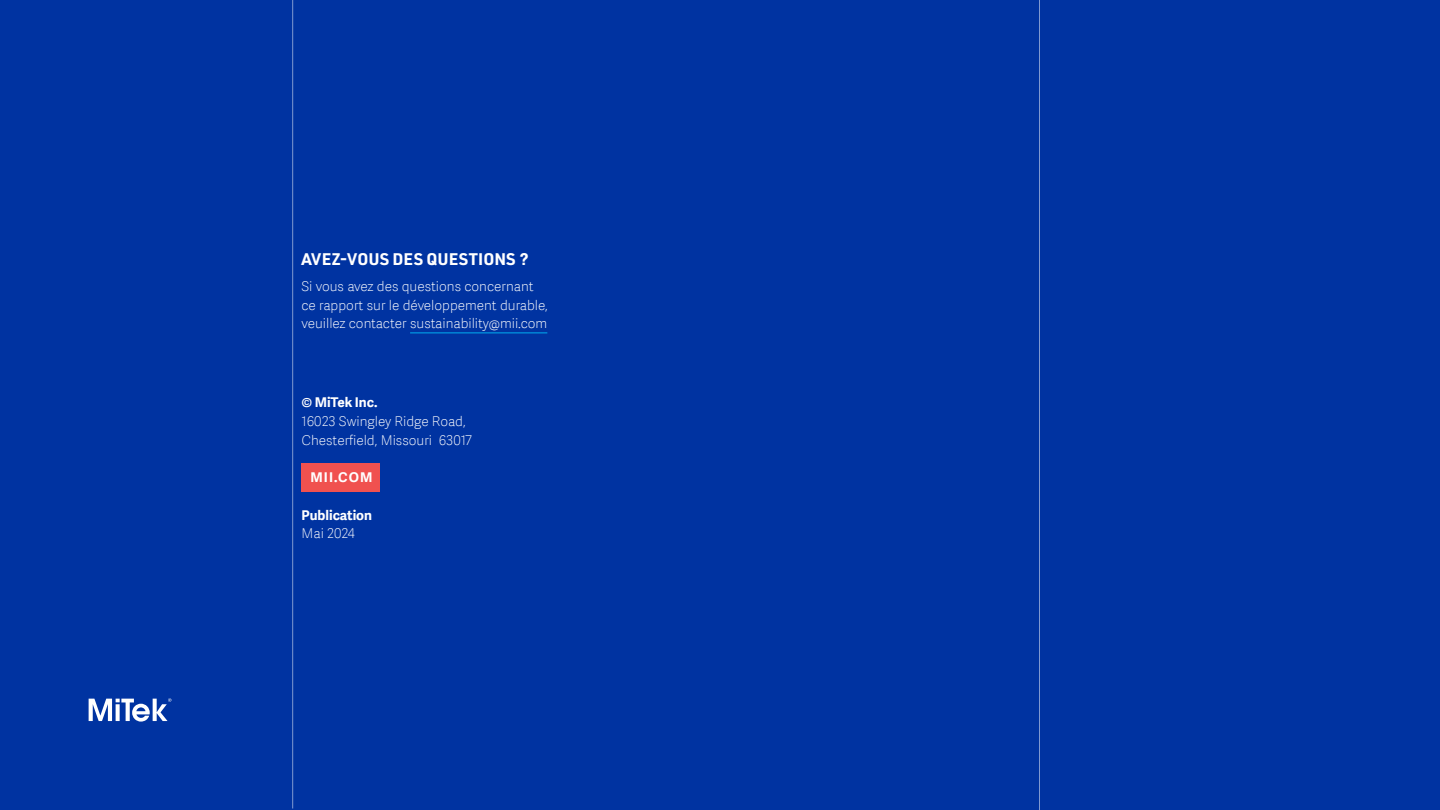
<style>
.page{position:relative;width:1440px;height:810px;background:#0033a1}
.page>*{position:absolute;margin:0;border:0;box-sizing:border-box;transform-origin:0 0}
.t1{font:700 16.5px "URWDIN";color:#fff}
.t2{font:100 13.5px/18.8px "Adelle Sans";color:#fff}
.t3{font:700 13.5px "Adelle Sans";color:#fff}
</style>
<div class="page">
<hr style="left:292px;top:0;width:1px;height:808px;background:#8099d0">
<hr style="left:1039px;top:0;width:1px;height:810px;background:#8099d0">
<svg style="left:89px;top:698px;width:82px;height:24px"></svg>
<hr style="left:410px;top:333px;width:137px;height:1px;background:#00aeef">
<div style="left:302px;top:463px;width:78px;height:28px;background:#f0514f"></div>
<p class="t1" style="left:302px;top:247px;width:229px">AVEZ-VOUS DES QUESTIONS ?</p>
<p class="t2" style="left:302px;top:277px;width:248px">Si vous avez des questions concernant ce rapport sur le développement durable, veuillez contacter sustainability@mii.com</p>
<p class="t3" style="left:302px;top:394px;width:77px">© MiTek Inc.</p>
<p class="t2" style="left:302px;top:412px;width:172px">16023 Swingley Ridge Road,<br>Chesterfield, Missouri 63017</p>
<p class="t3" style="left:311px;top:469px;width:63px">MII.COM</p>
<p class="t3" style="left:302px;top:507px;width:72px">Publication</p>
<p class="t2" style="left:302px;top:524px;width:55px">Mai 2024</p>
</div>
